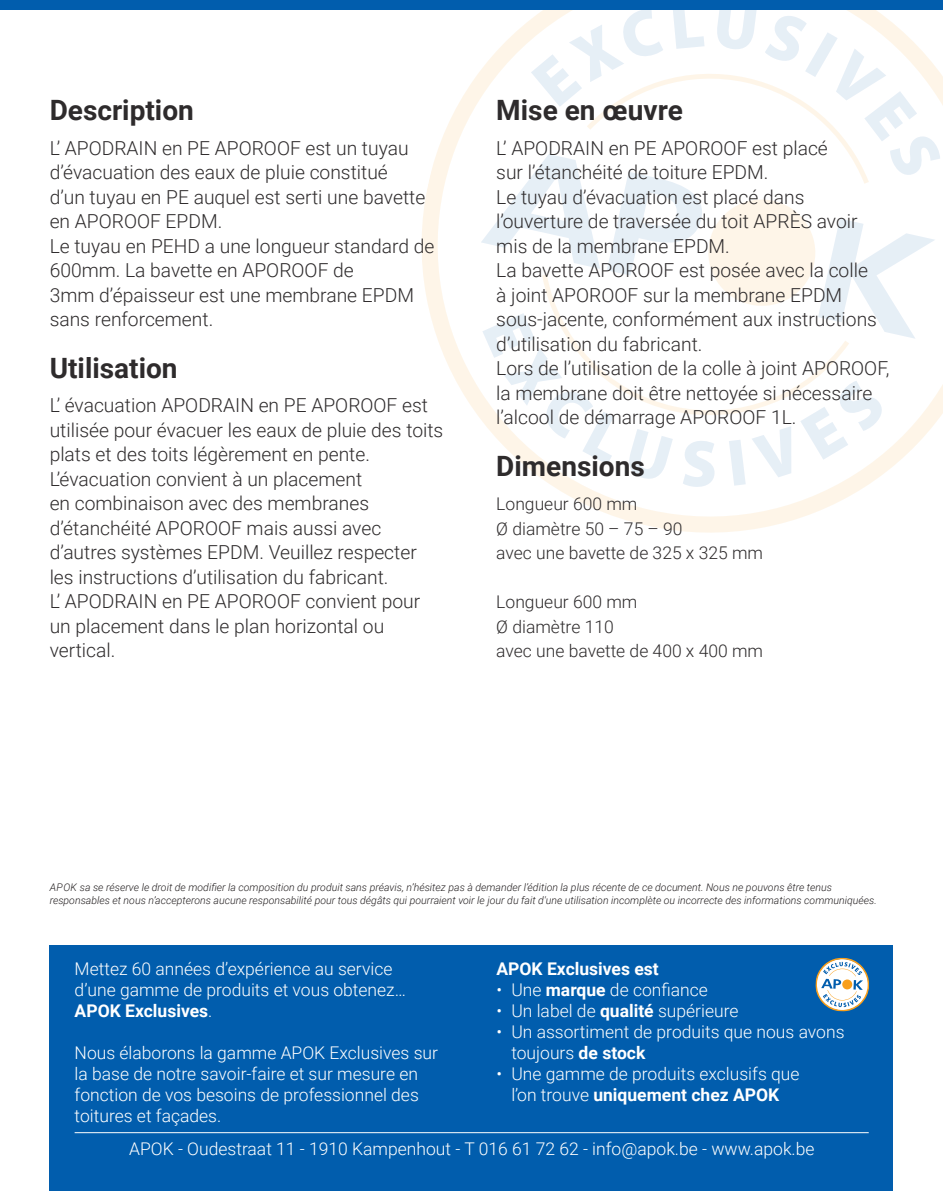
<style>
.page{position:relative;width:943px;height:1191px;background:#fff}
.page>*{position:absolute;margin:0;border:0;box-sizing:border-box;transform-origin:0 0}
.t1{font:700 28px "Roboto";color:#2e2b2c}
.t2{font:300 19.25px/24.5px "Roboto";color:#2e2b2c}
.t3{font:300 17.5px/21px "Roboto";color:#fff}
.t4{font:300 17.5px/24.5px "Roboto";color:#2e2b2c}
.t5{font:700 17.5px "Roboto";color:#fff}
.t6{font:italic 300 10.5px/12.6px "Roboto";color:#231f20}
.s1{font-weight:700}
</style>
<div class="page">
<svg style="left:422px;top:70px;width:521px;height:463px"></svg>
<svg style="left:481px;top:10px;width:459px;height:477px"></svg>
<div style="left:0;top:0;width:943px;height:10px;background:#015dad"></div>
<div style="left:50px;top:945px;width:843px;height:246px;background:#015dad"></div>
<hr style="left:75px;top:1132px;width:793px;height:1px;background:#fff">
<svg style="left:815px;top:957px;width:54px;height:54px"></svg>
<h1 class="t1" style="left:50px;top:91px;width:146px">Description</h1>
<p class="t2" style="left:50px;top:135px;width:386px">L’ APODRAIN en PE APOROOF est un tuyau d’évacuation des eaux de pluie constitué<br>d’un tuyau en PE auquel est serti une bavette en APOROOF EPDM.<br>Le tuyau en PEHD a une longueur standard de 600mm. La bavette en APOROOF de<br>3mm d’épaisseur est une membrane EPDM sans renforcement.</p>
<h1 class="t1" style="left:50px;top:348px;width:129px">Utilisation</h1>
<p class="t2" style="left:50px;top:392px;width:395px">L’ évacuation APODRAIN en PE APOROOF est utilisée pour évacuer les eaux de pluie des toits plats et des toits légèrement en pente.<br>L’évacuation convient à un placement<br>en combinaison avec des membranes d’étanchéité APOROOF mais aussi avec d’autres systèmes EPDM. Veuillez respecter les instructions d’utilisation du fabricant.<br>L’ APODRAIN en PE APOROOF convient pour un placement dans le plan horizontal ou vertical.</p>
<h1 class="t1" style="left:496px;top:91px;width:188px">Mise en œuvre</h1>
<p class="t2" style="left:496px;top:135px;width:395px">L’ APODRAIN en PE APOROOF est placé<br>sur l’étanchéité de toiture EPDM.<br>Le tuyau d’évacuation est placé dans l’ouverture de traversée du toit APRÈS avoir mis de la membrane EPDM.<br>La bavette APOROOF est posée avec la colle<br>à joint APOROOF sur la membrane EPDM sous-jacente, conformément aux instructions d’utilisation du fabricant.<br>Lors de l’utilisation de la colle à joint APOROOF, la membrane doit être nettoyée si nécessaire l’alcool de démarrage APOROOF 1L.</p>
<h1 class="t1" style="left:496px;top:446px;width:150px">Dimensions</h1>
<p class="t4" style="left:496px;top:491px;width:268px">Longueur 600 mm<br>Ø diamètre 50 – 75 – 90<br>avec une bavette de 325 x 325 mm</p>
<p class="t4" style="left:496px;top:589px;width:268px">Longueur 600 mm<br>Ø diamètre 110<br>avec une bavette de 400 x 400 mm</p>
<p class="t6" style="left:50px;top:880px;width:828px">APOK sa se réserve le droit de modifier la composition du produit sans préavis, n’hésitez pas à demander l’édition la plus récente de ce document. Nous ne pouvons être tenus responsables et nous n’accepterons aucune responsabilité pour tous dégâts qui pourraient voir le jour du fait d'une utilisation incomplète ou incorrecte des informations communiquées.</p>
<p class="t3" style="left:75px;top:957px;width:333px">Mettez 60 années d’expérience au service d’une gamme de produits et vous obtenez…<br><span class="s1">APOK Exclusives</span>.</p>
<p class="t3" style="left:75px;top:1041px;width:365px">Nous élaborons la gamme APOK Exclusives sur la base de notre savoir-faire et sur mesure en fonction de vos besoins de professionnel des toitures et façades.</p>
<p class="t5" style="left:496px;top:956px;width:164px">APOK Exclusives est</p>
<p class="t3" style="left:496px;top:978px;width:213px">• Une <span class="s1">marque</span> de confiance</p>
<p class="t3" style="left:496px;top:999px;width:243px">• Un label de <span class="s1">qualité</span> supérieure</p>
<p class="t3" style="left:511px;top:1020px;width:335px;text-indent:-15px">• Un assortiment de produits que nous avons toujours <span class="s1">de stock</span></p>
<p class="t3" style="left:496px;top:1062px;width:304px;text-align:center">• Une gamme de produits exclusifs que l’on trouve <span class="s1">uniquement chez APOK</span></p>
<p class="t3" style="left:129px;top:1137px;width:687px">APOK - Oudestraat 11 - 1910 Kampenhout - T 016 61 72 62 - info@apok.be - www.apok.be</p>
</div>
